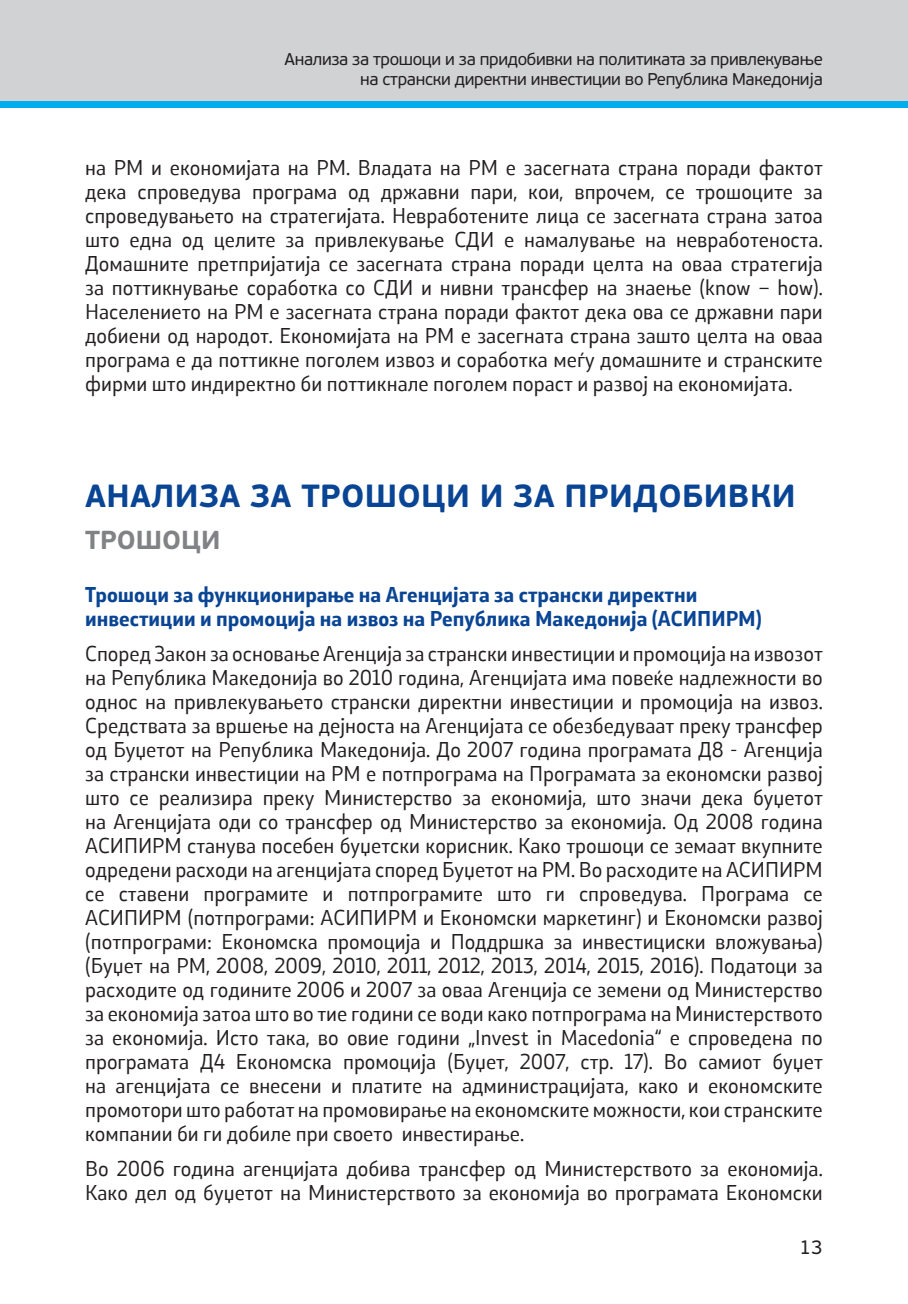
<style>
.page{position:relative;width:908px;height:1304px;background:#fff}
.page>*{position:absolute;margin:0;border:0;box-sizing:border-box;transform-origin:0 0}
.t1{font:700 32px "PF Beau Sans Pro";letter-spacing:.01em;color:#094594}
.t2{font:700 26px "PF Beau Sans Pro";color:#808285}
.t3{font:20px/24px "Stobi Sans Offc";color:#231f20;text-align:justify}
.t4{font:700 20px/24px "Stobi Sans Offc";color:#094594}
.t5{font:20px "PF Beau Sans Pro";color:#231f20}
.t6{font:17px/20.4px "PF Beau Sans Pro";letter-spacing:-.02em;color:#231f20;text-align:right}
</style>
<div class="page">
<div style="left:0;top:0;width:907px;height:108px;background:#00aeef"></div>
<div style="left:0;top:0;width:907px;height:101px;background:#d1d2d4"></div>
<p class="t6" style="left:284px;top:49px;width:539px">Анализа за трошоци и за придобивки на политиката за привлекување на странски директни инвестиции во Република Македонија</p>
<p class="t3" style="left:85px;top:155px;width:739px">на РМ и економијата на РМ. Владата на РМ е засегната страна поради фактот дека спроведува програма од државни пари, кои, впрочем, се трошоците за спроведувањето на стратегијата. Невработените лица се засегната страна затоа што една од целите за привлекување СДИ е намалување на невработеноста.<br>Домашните претпријатија се засегната страна поради целта на оваа стратегија за поттикнување соработка со СДИ и нивни трансфер на знаење (know – how).<br>Населението на РМ е засегната страна поради фактот дека ова се државни пари добиени од народот. Економијата на РМ е засегната страна зашто целта на оваа програма е да поттикне поголем извоз и соработка меѓу домашните и странските фирми што индиректно би поттикнале поголем пораст и развој на економијата.</p>
<h1 class="t1" style="left:85px;top:476px;width:711px">АНАЛИЗА ЗА ТРОШОЦИ И ЗА ПРИДОБИВКИ</h1>
<h2 class="t2" style="left:85px;top:524px;width:137px">ТРОШОЦИ</h2>
<p class="t4" style="left:85px;top:582px;width:678px">Трошоци за функционирање на Агенцијата за странски директни инвестиции и промоција на извоз на Република Македонија (АСИПИРМ)</p>
<p class="t3" style="left:85px;top:642px;width:739px">Според Закон за основање Агенција за странски инвестиции и промоција на извозот на Република Македонија во 2010 година, Агенцијата има повеќе надлежности во однос на привлекувањето странски директни инвестиции и промоција на извоз.<br>Средствата за вршење на дејноста на Агенцијата се обезбедуваат преку трансфер од Буџетот на Република Македонија. До 2007 година програмата Д8 - Агенција за странски инвестиции на РМ е потпрограма на Програмата за економски развој што се реализира преку Министерство за економија, што значи дека буџетот на Агенцијата оди со трансфер од Министерство за економија. Од 2008 година АСИПИРМ станува посебен буџетски корисник. Како трошоци се земаат вкупните одредени расходи на агенцијата според Буџетот на РМ. Во расходите на АСИПИРМ се ставени програмите и потпрограмите што ги спроведува. Програма се АСИПИРМ (потпрограми: АСИПИРМ и Економски маркетинг) и Економски развој (потпрограми: Економска промоција и Поддршка за инвестициски вложувања) (Буџет на РМ, 2008, 2009, 2010, 2011, 2012, 2013, 2014, 2015, 2016). Податоци за расходите од годините 2006 и 2007 за оваа Агенција се земени од Министерство за економија затоа што во тие години се води како потпрограма на Министерството за економија. Исто така, во овие години „Invest in Macedonia“ е спроведена по програмата Д4 Економска промоција (Буџет, 2007, стр. 17). Во самиот буџет на агенцијата се внесени и платите на администрацијата, како и економските промотори што работат на промовирање на економските можности, кои странските компании би ги добиле при своето инвестирање.</p>
<p class="t3" style="left:85px;top:1157px;width:738px">Во 2006 година агенцијата добива трансфер од Министерството за економија.<br>Како дел од буџетот на Министерството за економија во програмата Економски</p>
<p class="t5" style="left:799px;top:1236px;width:25px">13</p>
</div>
